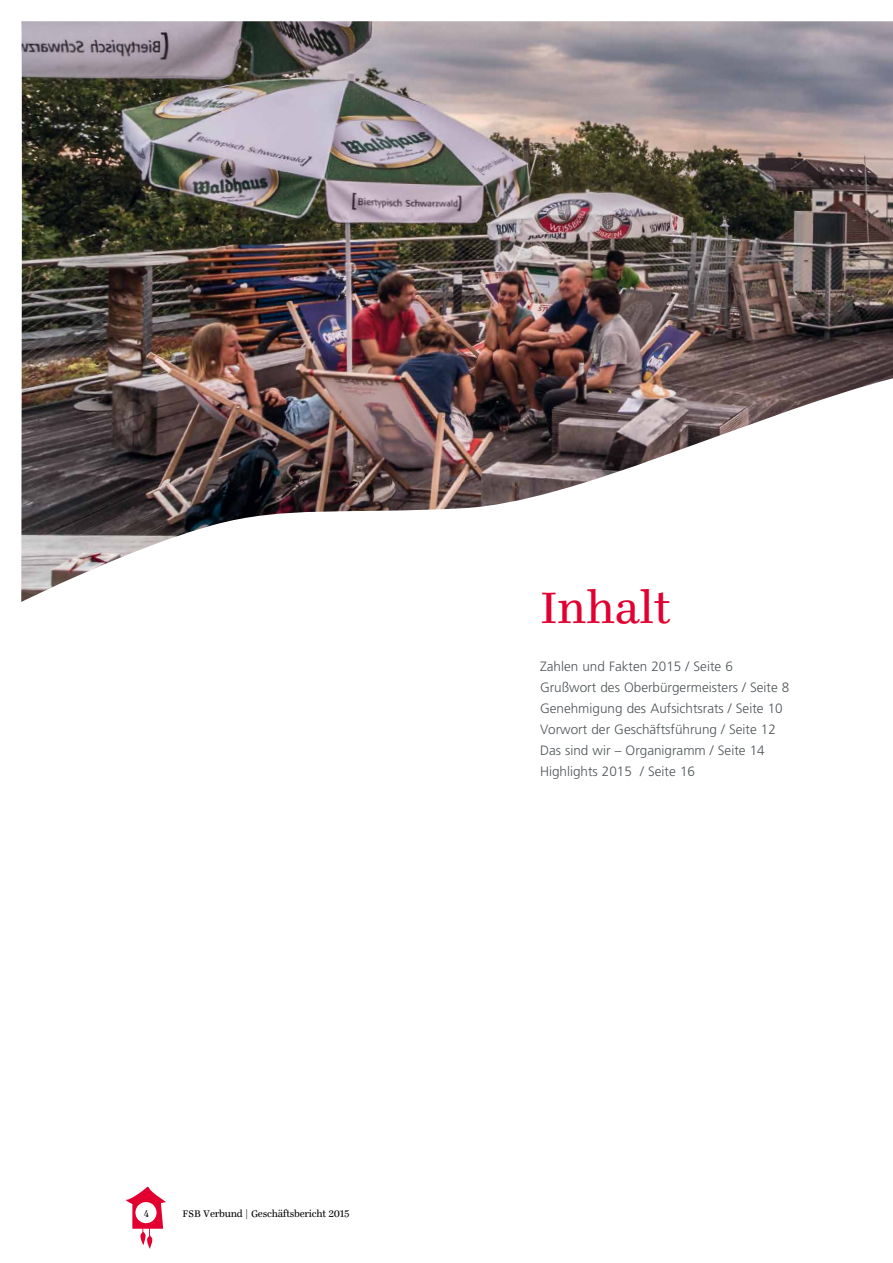
<style>
.page{position:relative;width:893px;height:1263px;background:#fff}
.page>*{position:absolute;margin:0;border:0;box-sizing:border-box;transform-origin:0 0}
.t1{font:48px "Ingeborg";letter-spacing:-.005em;color:#e20030}
.t2{font:300 13.5px/21px "Frutiger LT Std";color:#505559}
.t3{font:10.5px "Ingeborg";letter-spacing:-.02em;color:#000}
.t4{font:10.5px "Ingeborg";letter-spacing:-.02em;color:#000;scale:.94 1}
</style>
<div class="page">
<svg style="left:126px;top:1186px;width:40px;height:63px"></svg>
<img style="left:21px;top:21px;width:872px;height:581px">
<p class="t4" style="left:144px;top:1207px;width:7px">4</p>
<p class="t3" style="left:182px;top:1208px;width:169px">FSB Verbund | Geschäftsbericht 2015</p>
<h1 class="t1" style="left:540px;top:579px;width:132px">Inhalt</h1>
<p class="t2" style="left:540px;top:656px;width:251px">Zahlen und Fakten 2015 / Seite 6<br>Grußwort des Oberbürgermeisters / Seite 8<br>Genehmigung des Aufsichtsrats / Seite 10<br>Vorwort der Geschäftsführung / Seite 12<br>Das sind wir – Organigramm / Seite 14<br>Highlights 2015 / Seite 16</p>
</div>
